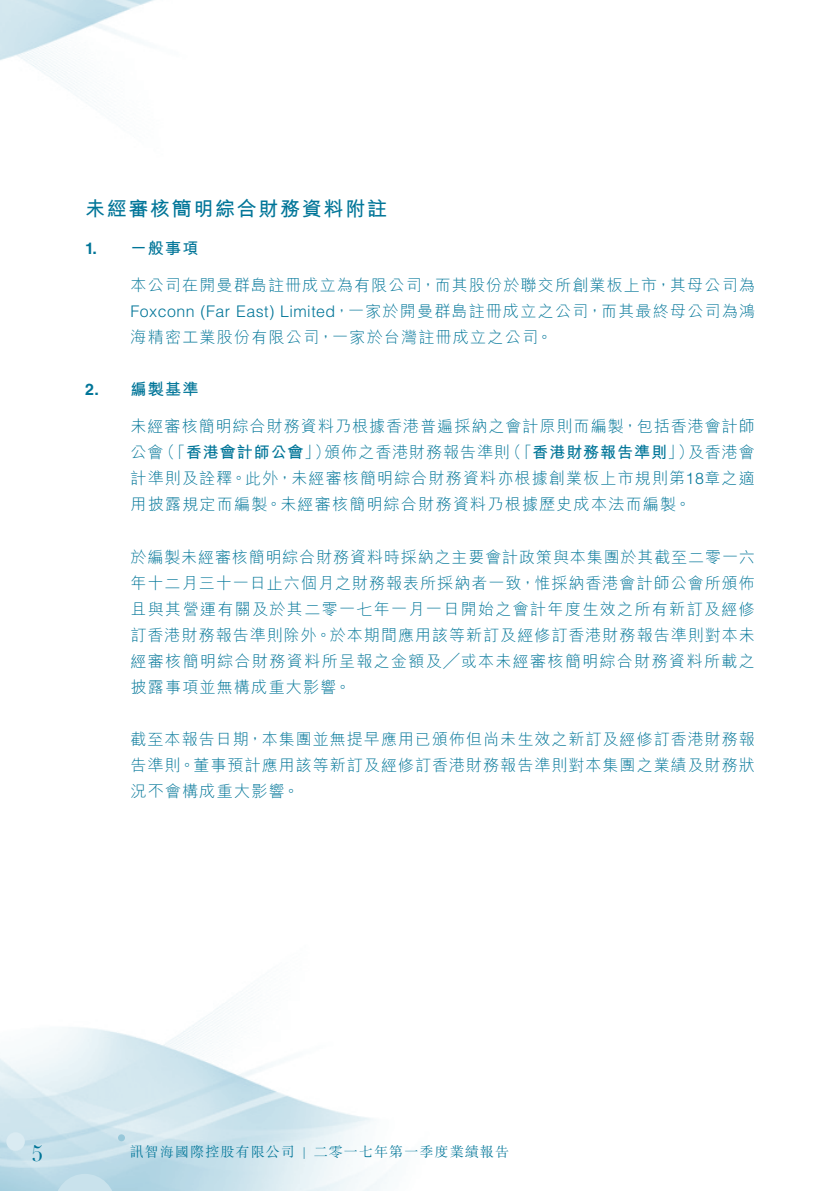
<style>
.page{position:relative;width:840px;height:1191px;background:#fff}
.page>*{position:absolute;margin:0;border:0;box-sizing:border-box;transform-origin:0 0}
.t1{font:22px "Didot LT Std";color:#007598}
.t2{font:700 20px "M Hei HK";letter-spacing:.085em;color:#007598}
.Body_Text{font:300 16px/26px "M Hei HK";letter-spacing:.075em;color:#007598;text-align:justify}
.Body_Text-2{font:700 16px "M Hei HK";letter-spacing:.055em;color:#007598}
.Body_Text-3{font:300 16px "M Hei HK";letter-spacing:.055em;color:#007598}
.Heading_1{font:700 16px "M Hei HK";letter-spacing:.085em;color:#007598}
.Heading_1-2{font:700 16px "Helvetica LT Std";color:#007598}
.t3{font:300 14px "M Sung HK";letter-spacing:.08em;color:#007598}
.s1{font-family:"Helvetica LT Std"}
.s2{font-weight:300}
</style>
<div class="page">
<img style="left:0;top:0;width:154px;height:103px">
<div style="left:6px;top:1132px;width:19px;height:18px;background:#daebf2;border-radius:50%"></div>
<svg style="left:55px;top:1173px;width:60px;height:18px"></svg>
<div style="left:118px;top:1134px;width:7px;height:7px;background:#98c8da;border-radius:50%"></div>
<p class="t2" style="left:85px;top:194px;width:303px">未經審核簡明綜合財務資料附註</p>
<p class="Heading_1" style="left:130px;top:236px;width:69px">一般事項</p>
<p class="Heading_1-2" style="left:85px;top:238px;width:13px">1.</p>
<p class="Heading_1-2" style="left:85px;top:380px;width:15px">2.</p>
<p class="Body_Text" style="left:130px;top:272px;width:625px">本公司在開曼群島註冊成立為有限公司，而其股份於聯交所創業板上市，其母公司為<span class="s1">Foxconn (Far East) Limited</span>，一家於開曼群島註冊成立之公司，而其最終母公司為鴻海精密工業股份有限公司，一家於台灣註冊成立之公司。</p>
<p class="Heading_1" style="left:130px;top:377px;width:69px">編製基準</p>
<p class="Body_Text" style="left:130px;top:413px;width:625px;text-align:right">未經審核簡明綜合財務資料乃根據香港普遍採納之會計原則而編製，包括香港會計師及香港會</p>
<p class="Body_Text-2" style="left:159px;top:441px;width:173px"><span class="s2">（「</span>香港會計師公會<span class="s2">」）</span></p>
<p class="Body_Text-2" style="left:505px;top:441px;width:190px"><span class="s2">（「</span>香港財務報告準則<span class="s2">」）</span></p>
<p class="Body_Text" style="left:130px;top:439px;width:625px;text-align:left">公會<br>計準則及詮釋。此外，未經審核簡明綜合財務資料亦根據創業板上市規則第<span class="s1">18</span>章之適用披露規定而編製。未經審核簡明綜合財務資料乃根據歷史成本法而編製。</p>
<p class="Body_Text" style="left:130px;top:543px;width:625px">於編製未經審核簡明綜合財務資料時採納之主要會計政策與本集團於其截至二零一六年十二月三十一日止六個月之財務報表所採納者一致，惟採納香港會計師公會所頒佈且與其營運有關及於其二零一七年一月一日開始之會計年度生效之所有新訂及經修訂香港財務報告準則除外。於本期間應用該等新訂及經修訂香港財務報告準則對本未經審核簡明綜合財務資料所呈報之金額及╱或本未經審核簡明綜合財務資料所載之披露事項並無構成重大影響。</p>
<p class="Body_Text" style="left:130px;top:725px;width:625px">截至本報告日期，本集團並無提早應用已頒佈但尚未生效之新訂及經修訂香港財務報告準則。董事預計應用該等新訂及經修訂香港財務報告準則對本集團之業績及財務狀況不會構成重大影響。</p>
<p class="Body_Text-3" style="left:324px;top:444px;width:187px">頒佈之香港財務報告準則</p>
<h1 class="t1" style="left:32px;top:1139px;width:13px">5</h1>
<p class="t3" style="left:130px;top:1142px;width:380px">訊智海國際控股有限公司 | 二零一七年第一季度業績報告</p>
</div>
